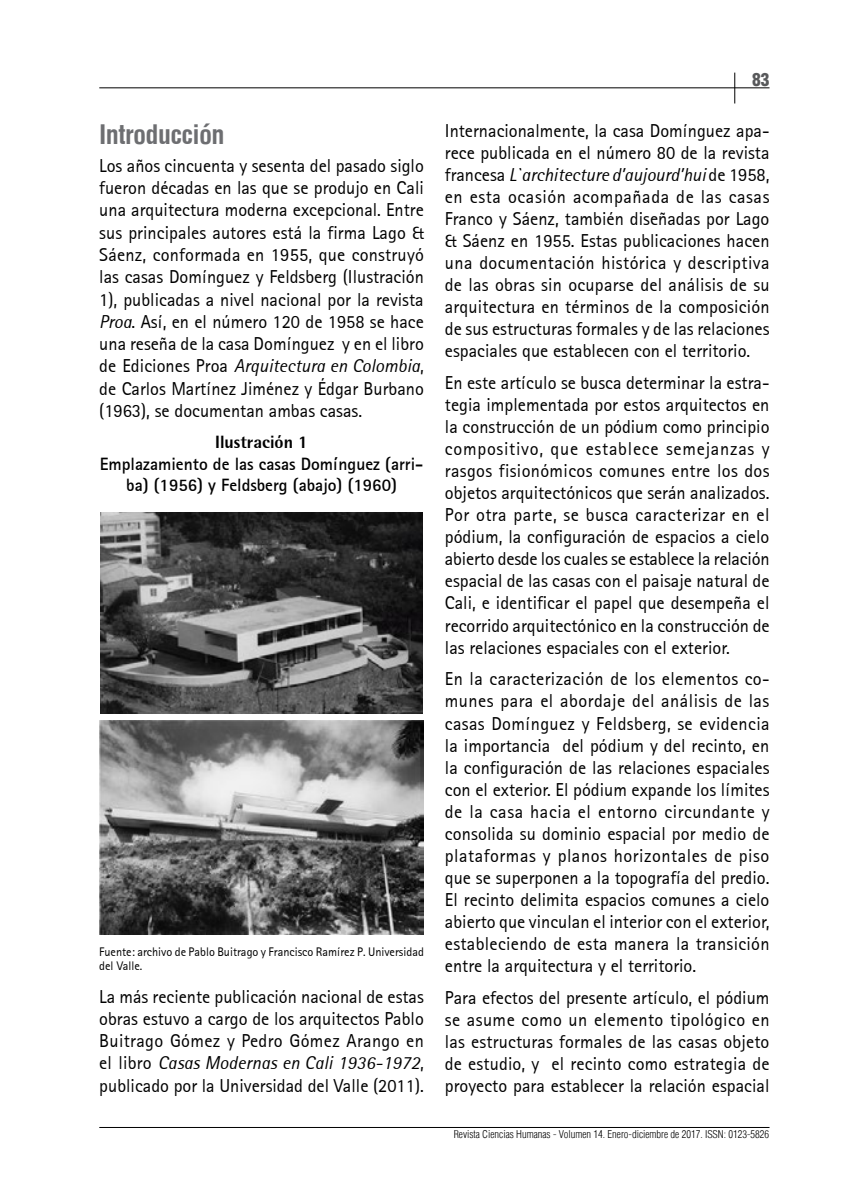
<style>
.page{position:relative;width:844px;height:1191px;background:#fff}
.page>*{position:absolute;margin:0;border:0;box-sizing:border-box;transform-origin:0 0}
.t1{font:700 condensed 26.25px "Switzerland";letter-spacing:-.025em;color:#6d6e71}
.t2{font:18.38px/22.1px "Libre Sans Serif S Si";color:#000;text-align:justify}
.t3{font:700 17.5px/21.3px "Libre Sans Serif S Si";color:#000;text-align:center}
.t4{font:800 17.5px "Libre Semi Sans Black S Si";color:#000}
.t5{font:17.5px "Switzerland Cond Black Plain";color:#58595b}
.t6{font:12.25px/14.3px "Libre Sans Serif S Si";color:#000}
.t7{font:10.5px "Switzerland Cond Light";color:#000}
.s1{font-style:italic}
</style>
<div class="page">
<hr style="left:99px;top:88px;width:670px;height:1px;background:#000">
<hr style="left:734px;top:73px;width:1px;height:30px;background:#000">
<hr style="left:99px;top:1127px;width:670px;height:1px;background:#000">
<img style="left:100px;top:512px;width:323px;height:201px">
<img style="left:99px;top:721px;width:325px;height:214px">
<h1 class="t1" style="left:99px;top:119px;width:127px">Introducción</h1>
<p class="t2" style="left:99px;top:154px;width:326px">Los años cincuenta y sesenta del pasado siglo fueron décadas en las que se produjo en Cali una arquitectura moderna excepcional. Entre sus principales autores está la firma Lago &amp; Sáenz, conformada en 1955, que construyó las casas Domínguez y Feldsberg (Ilustración 1), publicadas a nivel nacional por la revista <span class="s1">Proa</span>. Así, en el número 120 de 1958 se hace una reseña de la casa Domínguez y en el libro de Ediciones Proa <span class="s1">Arquitectura en Colombia</span>, de Carlos Martínez Jiménez y Édgar Burbano (1963), se documentan ambas casas.</p>
<p class="t4" style="left:215px;top:431px;width:94px">Ilustración 1</p>
<p class="t3" style="left:100px;top:453px;width:325px">Emplazamiento de las casas Domínguez (arri&shy;ba) (1956) y Feldsberg (abajo) (1960)</p>
<p class="t6" style="left:99px;top:944px;width:326px">Fuente: archivo de Pablo Buitrago y Francisco Ramírez P. Universidad del Valle.</p>
<p class="t2" style="left:99px;top:985px;width:326px">La más reciente publicación nacional de estas obras estuvo a cargo de los arquitectos Pablo Buitrago Gómez y Pedro Gómez Arango en el libro <span class="s1">Casas Modernas en Cali 1936-1972</span>, publicado por la Universidad del Valle (2011).</p>
<p class="t5" style="left:751px;top:69px;width:19px">83</p>
<p class="t2" style="left:445px;top:120px;width:326px">Internacionalmente, la casa Domínguez apa&shy;rece publicada en el número 80 de la revista francesa <span class="s1">L`architecture d’aujourd’hui</span> de 1958, en esta ocasión acompañada de las casas Franco y Sáenz, también diseñadas por Lago &amp; Sáenz en 1955. Estas publicaciones hacen una documentación histórica y descriptiva de las obras sin ocuparse del análisis de su arquitectura en términos de la composición de sus estructuras formales y de las relaciones espaciales que establecen con el territorio.</p>
<p class="t2" style="left:445px;top:372px;width:326px">En este artículo se busca determinar la estra&shy;tegia implementada por estos arquitectos en la construcción de un pódium como principio compositivo, que establece semejanzas y rasgos fisionómicos comunes entre los dos objetos arquitectónicos que serán analizados.<br>Por otra parte, se busca caracterizar en el pódium, la configuración de espacios a cielo abierto desde los cuales se establece la relación espacial de las casas con el paisaje natural de Cali, e identificar el papel que desempeña el recorrido arquitectónico en la construcción de las relaciones espaciales con el exterior.</p>
<p class="t2" style="left:445px;top:668px;width:326px">En la caracterización de los elementos co&shy;munes para el abordaje del análisis de las casas Domínguez y Feldsberg, se evidencia la importancia del pódium y del recinto, en la configuración de las relaciones espaciales con el exterior. El pódium expande los límites de la casa hacia el entorno circundante y consolida su dominio espacial por medio de plataformas y planos horizontales de piso que se superponen a la topografía del predio.<br>El recinto delimita espacios comunes a cielo abierto que vinculan el interior con el exterior, estableciendo de esta manera la transición entre la arquitectura y el territorio.</p>
<p class="t2" style="left:445px;top:986px;width:326px">Para efectos del presente artículo, el pódium se asume como un elemento tipológico en las estructuras formales de las casas objeto de estudio, y el recinto como estrategia de proyecto para establecer la relación espacial</p>
<p class="t7" style="left:453px;top:1127px;width:317px">Revista Ciencias Humanas - Volumen 14. Enero-diciembre de 2017. ISSN: 0123-5826</p>
</div>
